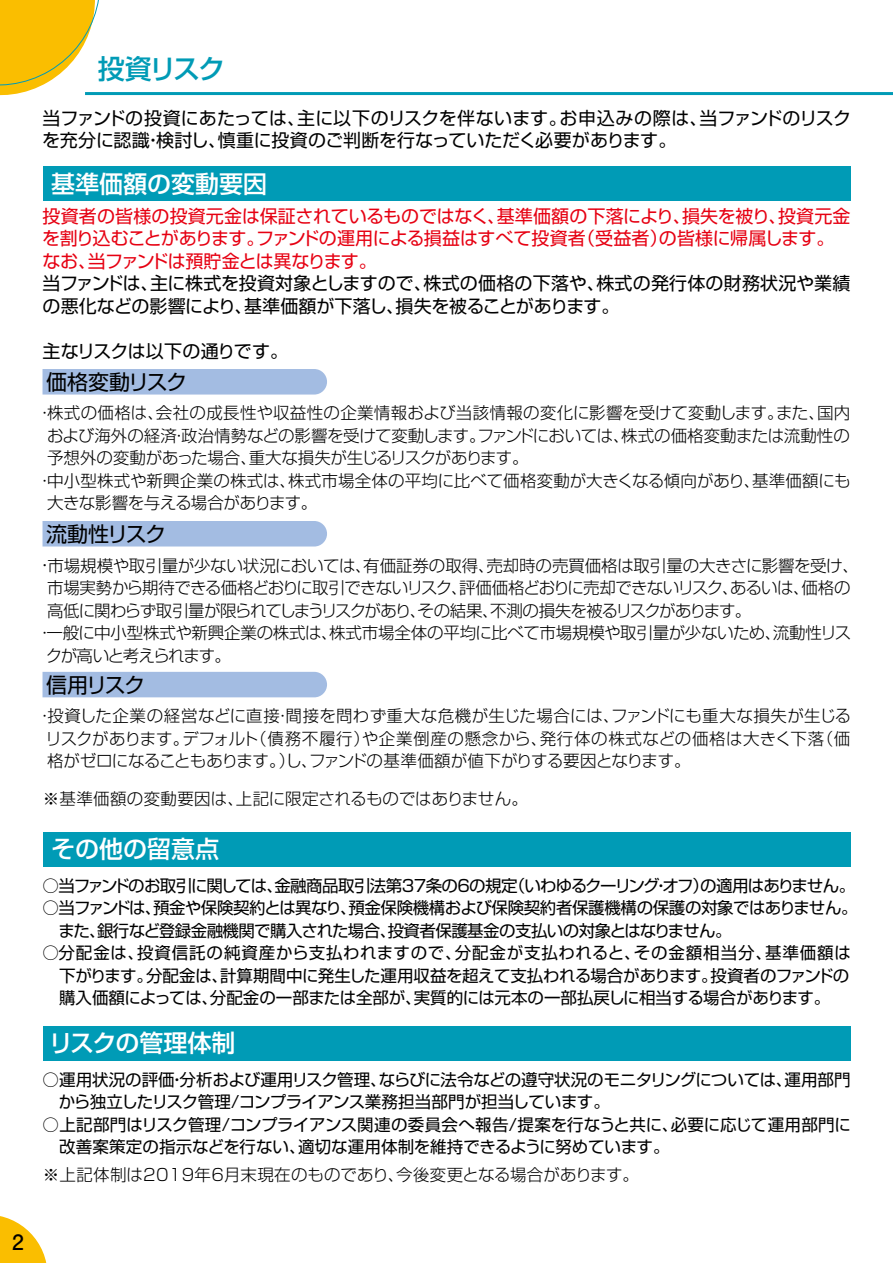
<style>
.page{position:relative;width:893px;height:1263px;background:#fff}
.page>*{position:absolute;margin:0;border:0;box-sizing:border-box;transform-origin:0 0}
.t1{font:500 27px "Shin Go Pro";letter-spacing:-.08em;color:#009bb6}
.t2{font:500 24px "Shin Go Pro";color:#fff}
.t3{font:21px "Shin Go Pro";letter-spacing:-.075em;color:#000}
.t4{font:21px "Shin Go Pro";letter-spacing:-.035em;color:#000}
.t5{font:700 21px "Futo Go B101 Pro";color:#000}
.t6{font:18px/22.5px "Shin Go Pro";color:#000}
.t7{font:18px/22.5px "Shin Go Pro";letter-spacing:-.02em;color:#e60012}
.t8{font:18px "Shin Go Pro";letter-spacing:-.02em;color:#000}
.t9{font:300 16.5px/22.5px "Shin Go Pro";letter-spacing:-.015em;color:#000;text-align:justify}
.t10{font:16.5px/22.5px "Shin Go Pro";letter-spacing:-.035em;color:#000}
.t11{font:16.5px/22.5px "Shin Go Pro";color:#000}
.t12{font:16.5px "Shin Go Pro";letter-spacing:-.06em;color:#000}
.t13{font:300 16.5px "Shin Go Pro";letter-spacing:-.05em;color:#000}
.t14{font:300 16.5px "Shin Go Pro";letter-spacing:.02em;color:#000}
.t15{font:300 16.5px "Shin Go Pro";letter-spacing:.01em;color:#000}
.t16{font:300 16.5px "Shin Go Pro";letter-spacing:-.06em;color:#000}
.t17{font:300 16.5px "Shin Go Pro";letter-spacing:.005em;color:#000}
.t18{font:300 16.5px "Shin Go Pro";letter-spacing:-.075em;color:#000}
.s1{font-size:18px}
</style>
<div class="page">
<div style="left:43px;top:1026px;width:808px;height:34px;background:#009bb6"></div>
<div style="left:43px;top:832px;width:808px;height:34px;background:#009bb6"></div>
<div style="left:43px;top:167px;width:807px;height:34px;background:#009bb6"></div>
<div style="left:43px;top:672px;width:284px;height:25px;background:#a3bce2"></div>
<div style="left:43px;top:521px;width:284px;height:25px;background:#a3bce2"></div>
<div style="left:43px;top:369px;width:284px;height:26px;background:#a3bce2"></div>
<svg style="left:0;top:1216px;width:47px;height:47px"></svg>
<hr style="left:85px;top:92px;width:808px;height:3px;background:#009bb6">
<svg style="left:0;top:0;width:115px;height:96px"></svg>
<h1 class="t1" style="left:98px;top:47px;width:129px">投資リスク</h1>
<p class="t6" style="left:42px;top:104px;width:811px">当ファンドの投資にあたっては、主に以下のリスクを伴ないます。お申込みの際は、当ファンドのリスクを充分に認識・検討し、慎重に投資のご判断を行なっていただく必要があります。</p>
<h2 class="t2" style="left:51px;top:164px;width:218px">基準価額の変動要因</h2>
<p class="t7" style="left:42px;top:202px;width:810px">投資者の皆様の投資元金は保証されているものではなく、基準価額の下落により、損失を被り、投資元金を割り込むことがあります。ファンドの運用による損益はすべて投資者（受益者）の皆様に帰属します。なお、当ファンドは預貯金とは異なります。</p>
<p class="t6" style="left:43px;top:270px;width:809px">当ファンドは、主に株式を投資対象としますので、株式の価格の下落や、株式の発行体の財務状況や業績の悪化などの影響により、基準価額が下落し、損失を被ることがあります。</p>
<p class="t8" style="left:43px;top:336px;width:247px">主なリスクは以下の通りです。</p>
<p class="t4" style="left:46px;top:365px;width:142px">価格変動リスク</p>
<p class="t14" style="left:36px;top:399px;width:815px">・株式の価格は、会社の成長性や収益性の企業情報および当該情報の変化に影響を受けて変動します。また、国内</p>
<p class="t9" style="left:47px;top:422px;width:804px">および海外の経済・政治情勢などの影響を受けて変動します。ファンドにおいては、株式の価格変動または流動性の</p>
<p class="t9" style="left:47px;top:444px;width:483px">予想外の変動があった場合、重大な損失が生じるリスクがあります。</p>
<p class="t15" style="left:36px;top:467px;width:816px">・中小型株式や新興企業の株式は、株式市場全体の平均に比べて価格変動が大きくなる傾向があり、基準価額にも</p>
<p class="t9" style="left:47px;top:489px;width:272px">大きな影響を与える場合があります。</p>
<p class="t3" style="left:46px;top:517px;width:121px">流動性リスク</p>
<p class="t9" style="left:36px;top:552px;width:824px"><span class="s1">・</span>市場規模や取引量が少ない状況においては、有価証券の取得、売却時の売買価格は取引量の大きさに影響を受け、</p>
<p class="t13" style="left:47px;top:575px;width:805px">市場実勢から期待できる価格どおりに取引できないリスク、評価価格どおりに売却できないリスク、あるいは、価格の</p>
<p class="t16" style="left:47px;top:597px;width:706px">高低に関わらず取引量が限られてしまうリスクがあり、その結果、不測の損失を被るリスクがあります。</p>
<p class="t9" style="left:36px;top:620px;width:816px">・一般に中小型株式や新興企業の株式は、株式市場全体の平均に比べて市場規模や取引量が少ないため、流動性リス</p>
<p class="t18" style="left:46px;top:642px;width:187px">クが高いと考えられます。</p>
<p class="t3" style="left:46px;top:667px;width:100px">信用リスク</p>
<p class="t9" style="left:46px;top:703px;width:807px;text-indent:-9px">・投資した企業の経営などに直接・間接を問わず重大な危機が生じた場合には、ファンドにも重大な損失が生じるリスクがあります。デフォルト（債務不履行）や企業倒産の懸念から、発行体の株式などの価格は大きく下落（価格がゼロになることもあります。）し、ファンドの基準価額が値下がりする要因となります。</p>
<p class="t9" style="left:43px;top:786px;width:487px">※基準価額の変動要因は、上記に限定されるものではありません。</p>
<h2 class="t2" style="left:51px;top:829px;width:170px">その他の留意点</h2>
<p class="t12" style="left:43px;top:872px;width:814px">○当ファンドのお取引に関しては、金融商品取引法第37条の６の規定（いわゆるクーリング・オフ）の適用はありません。</p>
<p class="t10" style="left:58px;top:895px;width:800px;text-indent:-16px">○当ファンドは、預金や保険契約とは異なり、預金保険機構および保険契約者保護機構の保護の対象ではありません。また、銀行など登録金融機関で購入された場合、投資者保護基金の支払いの対象とはなりません。</p>
<p class="t10" style="left:59px;top:940px;width:793px;text-align:justify;text-indent:-16px">○分配金は、投資信託の純資産から支払われますので、分配金が支払われると、その金額相当分、基準価額は下がります。分配金は、計算期間中に発生した運用収益を超えて支払われる場合があります。投資者のファンドの購入価額によっては、分配金の一部または全部が、実質的には元本の一部払戻しに相当する場合があります。</p>
<h2 class="t2" style="left:49px;top:1023px;width:188px">リスクの管理体制</h2>
<p class="t10" style="left:59px;top:1066px;width:793px;text-indent:-16px">○運用状況の評価・分析および運用リスク管理、ならびに法令などの遵守状況のモニタリングについては、運用部門から独立したリスク管理/コンプライアンス業務担当部門が担当しています。</p>
<p class="t11" style="left:59px;top:1111px;width:793px;text-indent:-17px">○上記部門はリスク管理/コンプライアンス関連の委員会へ報告/提案を行なうと共に、必要に応じて運用部門に改善案策定の指示などを行ない、適切な運用体制を維持できるように努めています。</p>
<p class="t17" style="left:43px;top:1161px;width:598px">※上記体制は2019年6月末現在のものであり、今後変更となる場合があります。</p>
<p class="t5" style="left:12px;top:1225px;width:13px">2</p>
</div>
